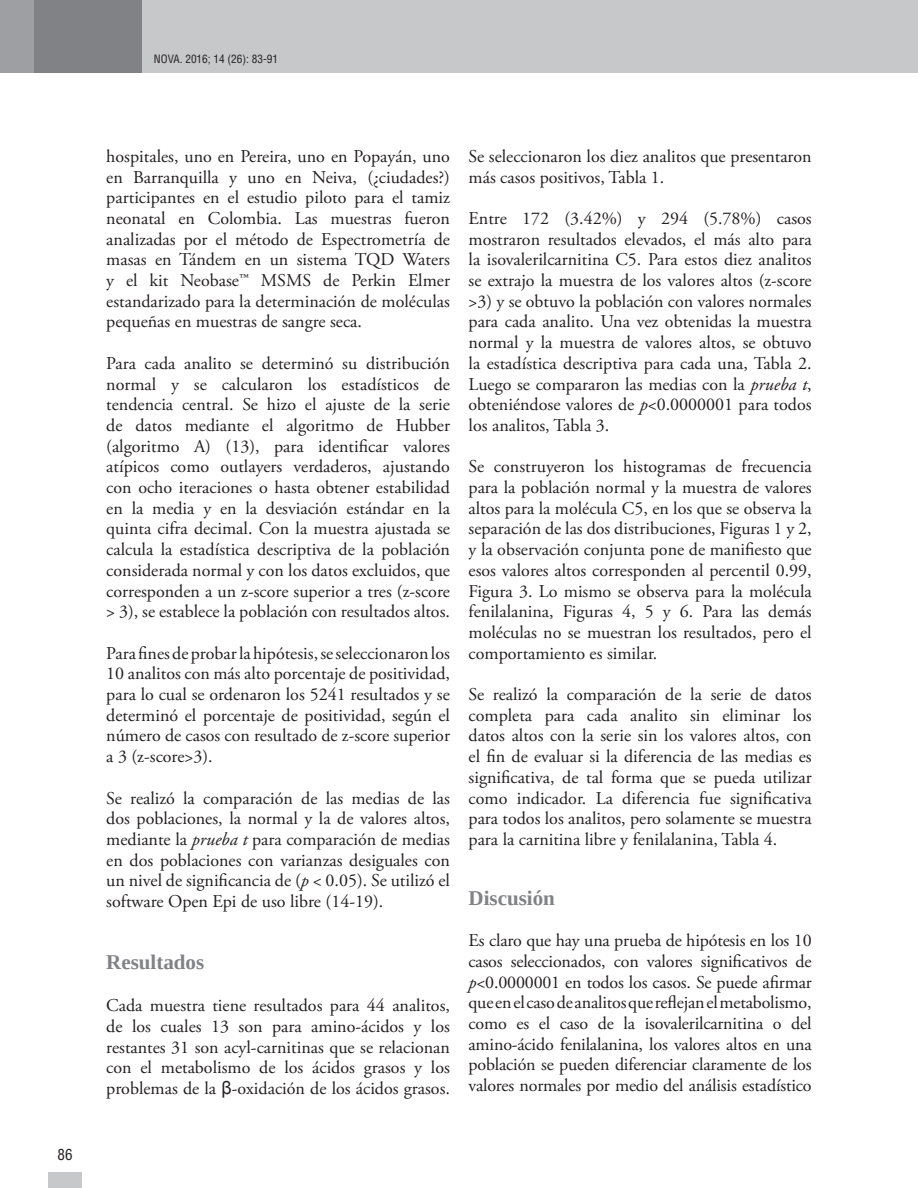
<style>
.page{position:relative;width:918px;height:1188px;background:#fff}
.page>*{position:absolute;margin:0;border:0;box-sizing:border-box;transform-origin:0 0}
.t1{font:700 21px "Liberation Serif";color:#808285}
.t2{font:18px/20.7px "Adobe Garamond Pro";color:#231f20;text-align:justify}
.t3{font:condensed 15px "Helvetica LT Std";color:#231f20}
.t4{font:condensed 11.25px "Helvetica LT Std";color:#231f20}
.s1{font-style:italic}
.s2{font-family:"Arial"}
</style>
<div class="page">
<div style="left:0;top:0;width:918px;height:73px;background:#c7c8ca"></div>
<div style="left:28px;top:0;width:114px;height:73px;background:#808285"></div>
<div style="left:0;top:0;width:34px;height:73px;background:#9d9fa2"></div>
<div style="left:49px;top:1172px;width:33px;height:16px;background:#c7c8ca"></div>
<p class="t3" style="left:58px;top:1145px;width:16px">86</p>
<p class="t4" style="left:154px;top:52px;width:126px">NOVA. 2016; 14 (26): 83-91</p>
<p class="t2" style="left:106px;top:146px;width:345px">hospitales, uno en Pereira, uno en Popayán, uno en Barranquilla y uno en Neiva, (¿ciudades?) participantes en el estudio piloto para el tamiz neonatal en Colombia. Las muestras fueron analizadas por el método de Espectrometría de masas en Tándem en un sistema TQD Waters y el kit Neobase™ MSMS de Perkin Elmer estandarizado para la determinación de moléculas pequeñas en muestras de sangre seca.</p>
<p class="t2" style="left:106px;top:353px;width:345px">Para cada analito se determinó su distribución normal y se calcularon los estadísticos de tendencia central. Se hizo el ajuste de la serie de datos mediante el algoritmo de Hubber (algoritmo A) (13), para identificar valores atípicos como outlayers verdaderos, ajustando con ocho iteraciones o hasta obtener estabilidad en la media y en la desviación estándar en la quinta cifra decimal. Con la muestra ajustada se calcula la estadística descriptiva de la población considerada normal y con los datos excluidos, que corresponden a un z-score superior a tres (z-score &gt; 3), se establece la población con resultados altos.</p>
<p class="t2" style="left:106px;top:643px;width:345px">Para fines de probar la hipótesis, se seleccionaron los 10 analitos con más alto porcentaje de positividad, para lo cual se ordenaron los 5241 resultados y se determinó el porcentaje de positividad, según el número de casos con resultado de z-score superior a 3 (z-score&gt;3).</p>
<p class="t2" style="left:106px;top:788px;width:345px">Se realizó la comparación de las medias de las dos poblaciones, la normal y la de valores altos, mediante la <span class="s1">prueba t</span> para comparación de medias en dos poblaciones con varianzas desiguales con un nivel de significancia de (<span class="s1">p</span> &lt; 0.05). Se utilizó el software Open Epi de uso libre (14-19).</p>
<p class="t1" style="left:106px;top:948px;width:100px">Resultados</p>
<p class="t2" style="left:106px;top:996px;width:345px">Cada muestra tiene resultados para 44 analitos, de los cuales 13 son para amino-ácidos y los restantes 31 son acyl-carnitinas que se relacionan con el metabolismo de los ácidos grasos y los problemas de la <span class="s2">β</span>-oxidación de los ácidos grasos.</p>
<p class="t2" style="left:469px;top:146px;width:345px">Se seleccionaron los diez analitos que presentaron más casos positivos, Tabla 1.</p>
<p class="t2" style="left:469px;top:209px;width:345px">Entre 172 (3.42%) y 294 (5.78%) casos mostraron resultados elevados, el más alto para la isovalerilcarnitina C5. Para estos diez analitos se extrajo la muestra de los valores altos (z-score &gt;3) y se obtuvo la población con valores normales para cada analito. Una vez obtenidas la muestra normal y la muestra de valores altos, se obtuvo la estadística descriptiva para cada una, Tabla 2.<br>Luego se compararon las medias con la <span class="s1">prueba t</span>, obteniéndose valores de <span class="s1">p</span>&lt;0.0000001 para todos los analitos, Tabla 3.</p>
<p class="t2" style="left:469px;top:457px;width:345px">Se construyeron los histogramas de frecuencia para la población normal y la muestra de valores altos para la molécula C5, en los que se observa la separación de las dos distribuciones, Figuras 1 y 2, y la observación conjunta pone de manifiesto que esos valores altos corresponden al percentil 0.99, Figura 3. Lo mismo se observa para la molécula fenilalanina, Figuras 4, 5 y 6. Para las demás moléculas no se muestran los resultados, pero el comportamiento es similar.</p>
<p class="t2" style="left:469px;top:685px;width:345px">Se realizó la comparación de la serie de datos completa para cada analito sin eliminar los datos altos con la serie sin los valores altos, con el fin de evaluar si la diferencia de las medias es significativa, de tal forma que se pueda utilizar como indicador. La diferencia fue significativa para todos los analitos, pero solamente se muestra para la carnitina libre y fenilalanina, Tabla 4.</p>
<p class="t1" style="left:469px;top:884px;width:88px">Discusión</p>
<p class="t2" style="left:469px;top:931px;width:345px">Es claro que hay una prueba de hipótesis en los 10 casos seleccionados, con valores significativos de <span class="s1">p</span>&lt;0.0000001 en todos los casos. Se puede afirmar que en el caso de analitos que reflejan el metabolismo, como es el caso de la isovalerilcarnitina o del amino-ácido fenilalanina, los valores altos en una población se pueden diferenciar claramente de los valores normales por medio del análisis estadístico</p>
</div>
